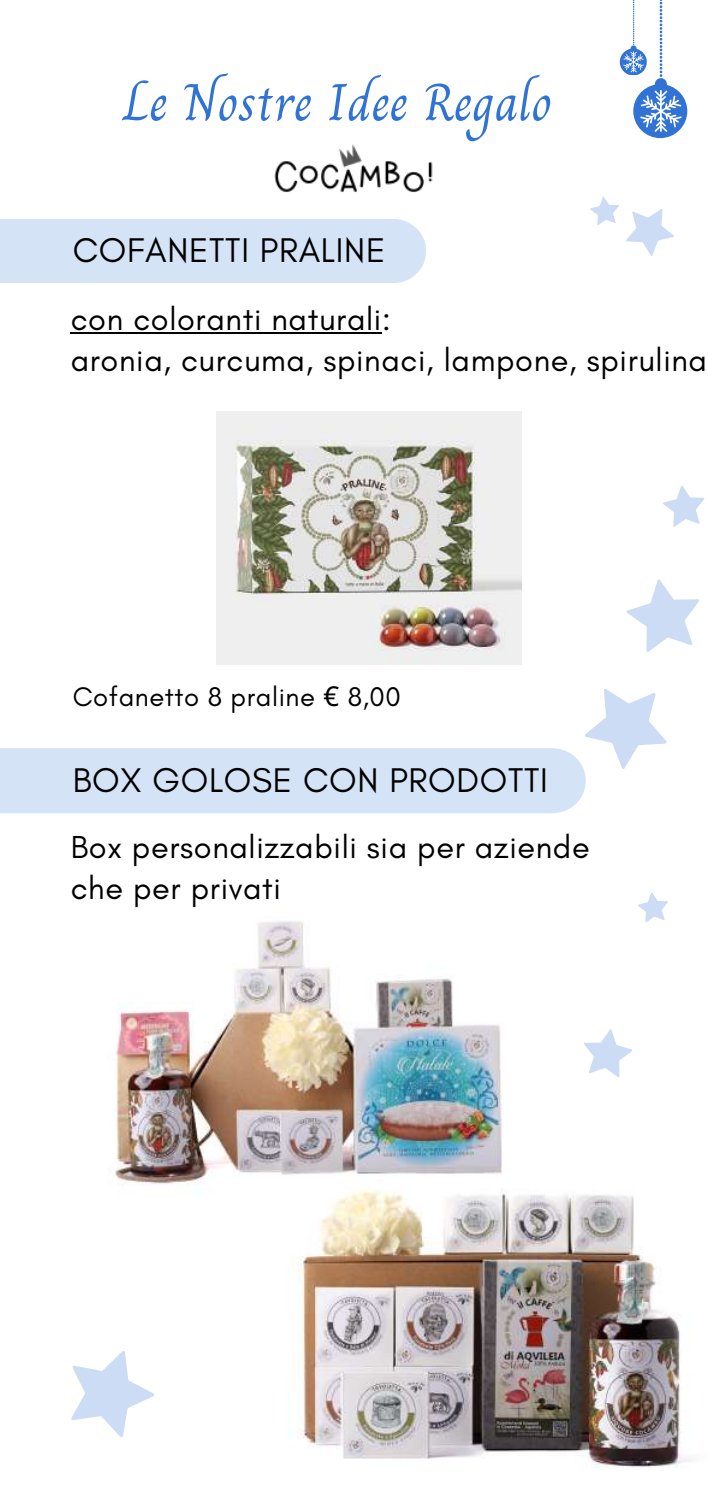
<style>
.page{position:relative;width:708px;height:1489px;background:#fff}
.page>*{position:absolute;margin:0;border:0;box-sizing:border-box;transform-origin:0 0}
.t1{font:52.25px "Charm";color:#3173d4}
.t2{font:35px "Glacial Indifference";letter-spacing:.02em;color:#000}
.t3{font:32.5px/41.2px "Glacial Indifference";letter-spacing:.02em;color:#000}
.t4{font:27.5px "Glacial Indifference";letter-spacing:.02em;color:#000}
.s1{font-family:"Noto Sans"}
</style>
<div class="page">
<img style="left:274px;top:144px;width:159px;height:48px">
<div style="left:0;top:219px;width:426px;height:64px;background:#d5e3f6"></div>
<svg style="left:619px;top:0;width:68px;height:138px"></svg>
<svg style="left:626px;top:579px;width:73px;height:73px"></svg>
<svg style="left:0;top:689px;width:667px;height:124px"></svg>
<svg style="left:626px;top:209px;width:48px;height:47px"></svg>
<svg style="left:590px;top:196px;width:29px;height:29px"></svg>
<svg style="left:638px;top:892px;width:30px;height:30px"></svg>
<svg style="left:663px;top:485px;width:41px;height:42px"></svg>
<img style="left:216px;top:411px;width:305px;height:253px">
<svg style="left:71px;top:1351px;width:83px;height:86px"></svg>
<svg style="left:584px;top:1029px;width:48px;height:49px"></svg>
<img style="left:115px;top:921px;width:387px;height:263px">
<img style="left:249px;top:1179px;width:444px;height:289px">
<hr style="left:71px;top:332px;width:311px;height:2px;background:#000">
<h1 class="t1" style="left:124px;top:62px;width:429px">Le Nostre Idee Regalo</h1>
<p class="t2" style="left:73px;top:229px;width:314px">COFANETTI PRALINE</p>
<p class="t3" style="left:71px;top:298px;width:637px">con coloranti naturali:<br>aronia, curcuma, spinaci, lampone, spirulina</p>
<p class="t4" style="left:73px;top:680px;width:329px">Cofanetto 8 praline <span class="s1">€</span> 8,00</p>
<p class="t2" style="left:73px;top:758px;width:476px">BOX GOLOSE CON PRODOTTI</p>
<p class="t3" style="left:71px;top:826px;width:520px">Box personalizzabili sia per aziende che per privati</p>
</div>
